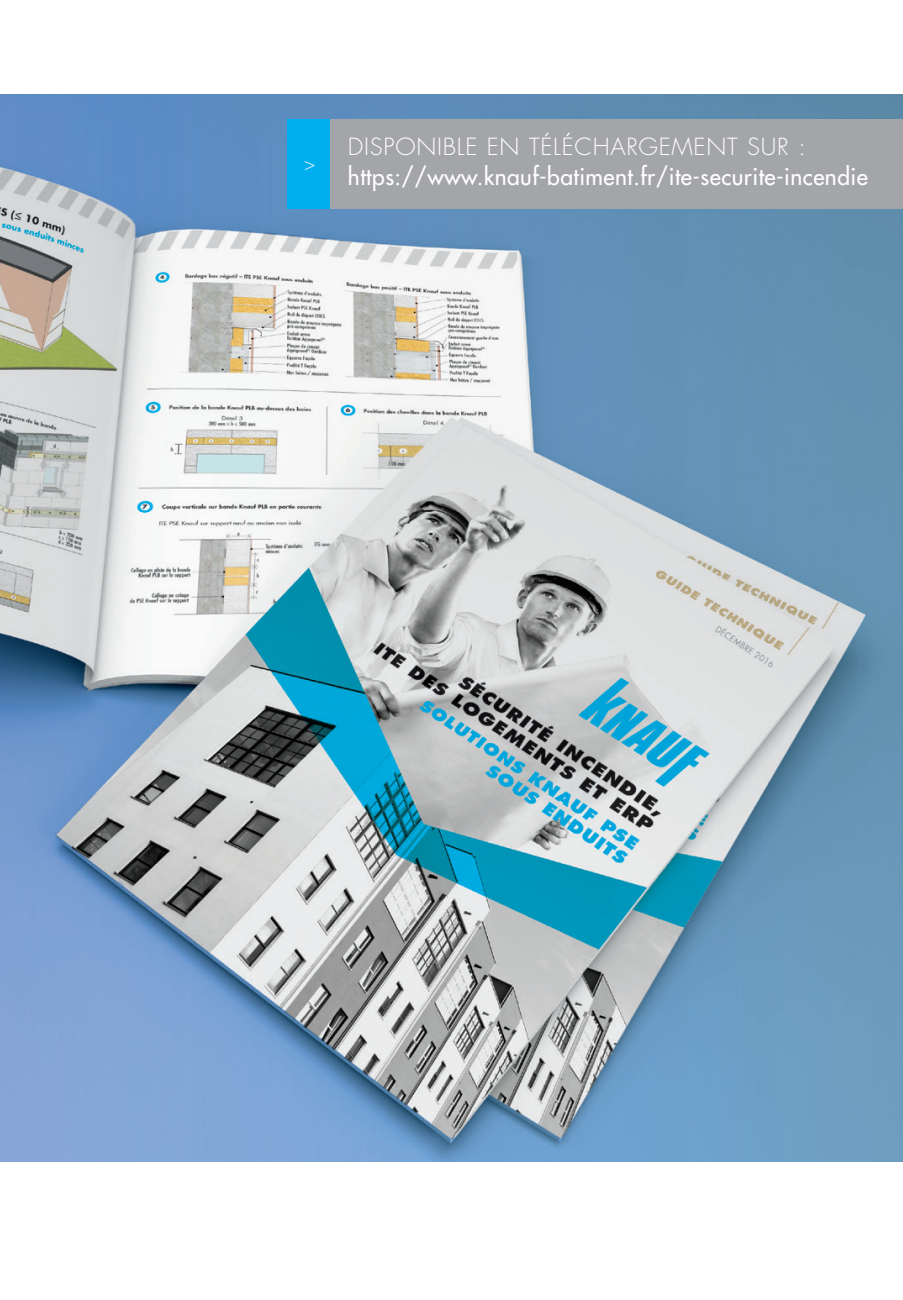
<style>
.page{position:relative;width:903px;height:1300px;background:#fff}
.page>*{position:absolute;margin:0;border:0;box-sizing:border-box;transform-origin:0 0}
.t1{font:500 23.1px "Futura Std";letter-spacing:.02em;color:#fff}
.t2{font:300 23.1px "Futura Std";letter-spacing:.03em;color:#fff}
.t3{font:300 17.5px "Futura Std";color:#fff}
</style>
<div class="page">
<img style="left:0;top:94px;width:903px;height:1067px">
<div style="left:330px;top:119px;width:573px;height:89px;background:#a4a5a9"></div>
<div style="left:288px;top:119px;width:42px;height:89px;background:#00aeef"></div>
<p class="t3" style="left:304px;top:153px;width:13px">&gt;</p>
<p class="t2" style="left:348px;top:133px;width:459px">DISPONIBLE EN TÉLÉCHARGEMENT SUR :</p>
<p class="t1" style="left:348px;top:162px;width:521px">https://www.knauf-batiment.fr/ite-securite-incendie</p>
</div>
